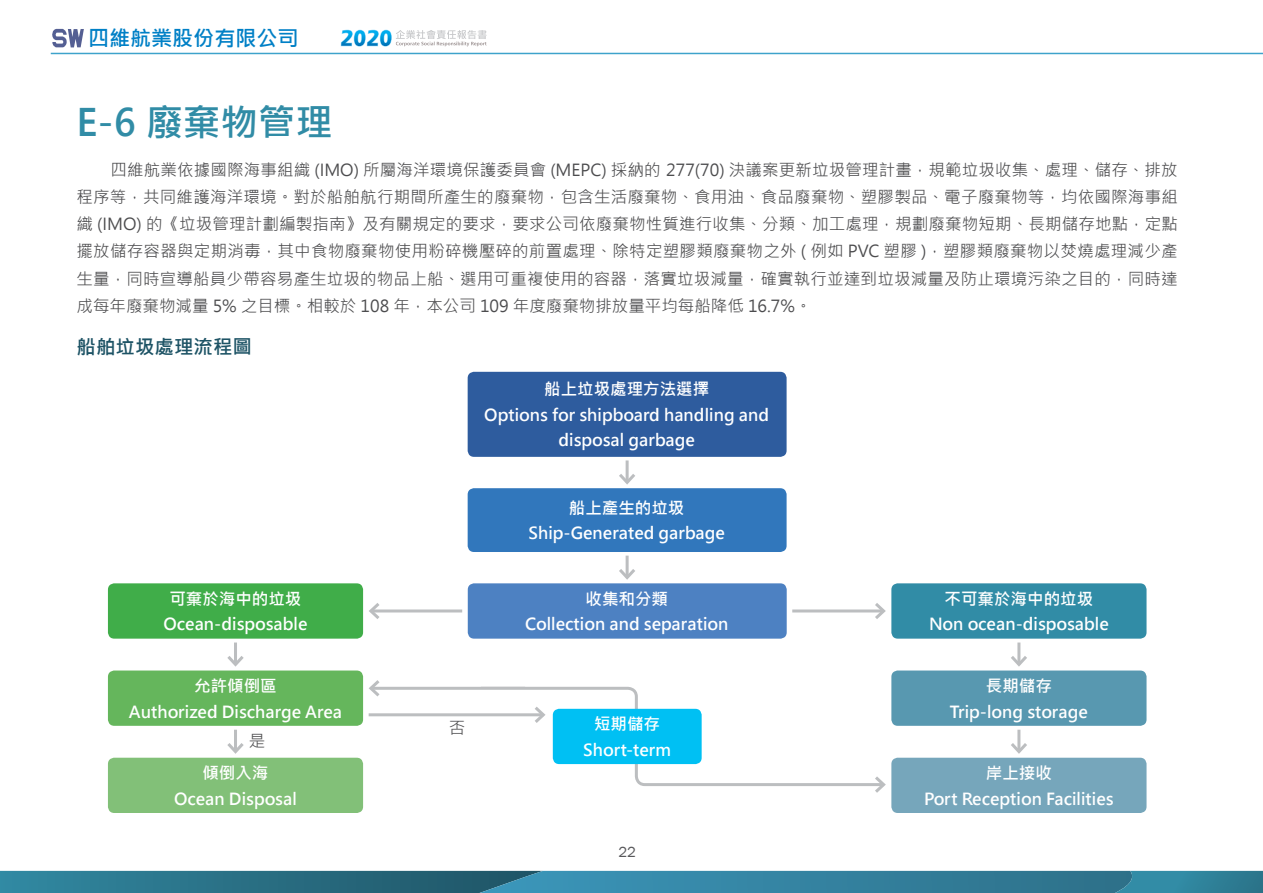
<style>
.page{position:relative;width:1263px;height:893px;background:#fff}
.page>*{position:absolute;margin:0;border:0;box-sizing:border-box;transform-origin:0 0}
.標題1_1{font:700 37.5px "Microsoft Jheng Hei";color:#318ca6}
.t1{font:700 21px "Microsoft Jheng Hei";color:#0080c6}
._4號標題{font:700 19.5px "Microsoft Jheng Hei";color:#1d5365}
.內文{font:16.5px/27px "Microsoft Jheng Hei";color:#4c4c4e;text-align:justify}
.t2{font:700 16.5px/25.5px "Microsoft Jheng Hei";color:#fff;text-align:center}
.齊左項目內文{font:16.5px "Microsoft Jheng Hei";color:#4c4c4e}
.t3{font:15px "Franklin Gothic";color:#58585b}
</style>
<div class="page">
<svg style="left:341px;top:30px;width:146px;height:17px"></svg>
<svg style="left:52px;top:29px;width:32px;height:18px"></svg>
<svg style="left:0;top:871px;width:1263px;height:22px;background:#2f7a94"></svg>
<hr style="left:51px;top:53px;width:1212px;height:1px;background:#3ea3cb">
<svg style="left:368px;top:686px;width:504px;height:100px"></svg>
<svg style="left:368px;top:680px;width:15px;height:20px"></svg>
<svg style="left:872px;top:776px;width:14px;height:17px"></svg>
<div style="left:468px;top:372px;width:318px;height:85px;background:#2e5c9e;border-radius:6px"></div>
<div style="left:468px;top:488px;width:318px;height:64px;background:#3177bc;border-radius:6px"></div>
<div style="left:108px;top:583px;width:255px;height:56px;background:#40ad49;border-radius:6px"></div>
<div style="left:108px;top:670px;width:255px;height:56px;background:#65b65c;border-radius:6px"></div>
<div style="left:468px;top:583px;width:319px;height:56px;background:#4d81c2;border-radius:6px"></div>
<div style="left:553px;top:709px;width:149px;height:55px;background:#00c0f3;border-radius:6px"></div>
<div style="left:108px;top:758px;width:255px;height:55px;background:#82c078;border-radius:6px"></div>
<div style="left:891px;top:670px;width:255px;height:56px;background:#5898b0;border-radius:6px"></div>
<div style="left:891px;top:758px;width:255px;height:55px;background:#76a6bb;border-radius:6px"></div>
<div style="left:891px;top:583px;width:255px;height:56px;background:#318ca6;border-radius:6px"></div>
<hr style="left:1017px;top:642px;width:3px;height:22px;background:#bcbec0">
<svg style="left:1011px;top:653px;width:16px;height:14px"></svg>
<hr style="left:234px;top:642px;width:3px;height:22px;background:#bcbec0">
<svg style="left:227px;top:656px;width:17px;height:11px"></svg>
<hr style="left:626px;top:460px;width:3px;height:22px;background:#bcbec0">
<svg style="left:619px;top:470px;width:16px;height:15px"></svg>
<hr style="left:626px;top:556px;width:3px;height:21px;background:#bcbec0">
<svg style="left:619px;top:566px;width:16px;height:14px"></svg>
<hr style="left:1017px;top:730px;width:3px;height:22px;background:#bcbec0">
<svg style="left:1011px;top:740px;width:16px;height:14px"></svg>
<hr style="left:234px;top:730px;width:3px;height:22px;background:#bcbec0">
<svg style="left:227px;top:743px;width:17px;height:11px"></svg>
<hr style="left:792px;top:609px;width:92px;height:3px;background:#bcbec0">
<svg style="left:872px;top:603px;width:14px;height:16px"></svg>
<hr style="left:371px;top:609px;width:91px;height:3px;background:#bcbec0">
<svg style="left:369px;top:603px;width:14px;height:16px"></svg>
<hr style="left:369px;top:713px;width:174px;height:3px;background:#bcbec0">
<svg style="left:531px;top:703px;width:17px;height:23px"></svg>
<hr style="left:481px;top:687px;width:44px;height:1px;background:#bcbec0">
<p class="t1" style="left:88px;top:25px;width:212px">四維航業股份有限公司</p>
<p class="標題1_1" style="left:77px;top:99px;width:258px">E-6 廢棄物管理</p>
<p class="內文" style="left:77px;top:157px;width:1103px;text-indent:34px">四維航業依據國際海事組織 (IMO) 所屬海洋環境保護委員會 (MEPC) 採納的 277(70) 決議案更新垃圾管理計畫，規範垃圾收集、處理、儲存、排放程序等，共同維護海洋環境。對於船舶航行期間所產生的廢棄物，包含生活廢棄物、食用油、食品廢棄物、塑膠製品、電子廢棄物等，均依國際海事組織 (IMO) 的《垃圾管理計劃編製指南》及有關規定的要求，要求公司依廢棄物性質進行收集、分類、加工處理，規劃廢棄物短期、長期儲存地點，定點擺放儲存容器與定期消毒，其中食物廢棄物使用粉碎機壓碎的前置處理、除特定塑膠類廢棄物之外 ( 例如 PVC 塑膠 )，塑膠類廢棄物以焚燒處理減少產生量，同時宣導船員少帶容易產生垃圾的物品上船、選用可重複使用的容器，落實垃圾減量，確實執行並達到垃圾減量及防止環境污染之目的，同時達成每年廢棄物減量 5% 之目標。相較於 108 年，本公司 109 年度廢棄物排放量平均每船降低 16.7%。</p>
<p class="_4號標題" style="left:77px;top:335px;width:177px">船舶垃圾處理流程圖</p>
<p class="t2" style="left:544px;top:377px;width:166px">船上垃圾處理方法選擇</p>
<p class="t2" style="left:484px;top:402px;width:286px">Options for shipboard handling and disposal garbage</p>
<p class="t2" style="left:169px;top:586px;width:133px">可棄於海中的垃圾</p>
<p class="t2" style="left:163px;top:611px;width:145px">Ocean-disposable</p>
<p class="t2" style="left:194px;top:673px;width:84px">允許傾倒區</p>
<p class="t2" style="left:129px;top:699px;width:215px">Authorized Discharge Area</p>
<p class="齊左項目內文" style="left:249px;top:731px;width:18px">是</p>
<p class="t2" style="left:202px;top:760px;width:67px">傾倒入海</p>
<p class="t2" style="left:174px;top:786px;width:124px">Ocean Disposal</p>
<p class="齊左項目內文" style="left:449px;top:718px;width:18px">否</p>
<p class="t2" style="left:569px;top:495px;width:117px">船上產生的垃圾</p>
<p class="t2" style="left:528px;top:521px;width:198px">Ship-Generated garbage</p>
<p class="t2" style="left:585px;top:586px;width:84px">收集和分類</p>
<p class="t2" style="left:525px;top:611px;width:205px">Collection and separation</p>
<p class="t2" style="left:594px;top:711px;width:67px">短期儲存</p>
<p class="t2" style="left:583px;top:737px;width:89px">Short-term</p>
<p class="t3" style="left:618px;top:842px;width:19px">22</p>
<p class="t2" style="left:945px;top:586px;width:150px">不可棄於海中的垃圾</p>
<p class="t2" style="left:929px;top:611px;width:181px">Non ocean-disposable</p>
<p class="t2" style="left:986px;top:673px;width:67px">長期儲存</p>
<p class="t2" style="left:950px;top:699px;width:139px">Trip-long storage</p>
<p class="t2" style="left:986px;top:760px;width:67px">岸上接收</p>
<p class="t2" style="left:924px;top:786px;width:191px">Port Reception Facilities</p>
</div>
